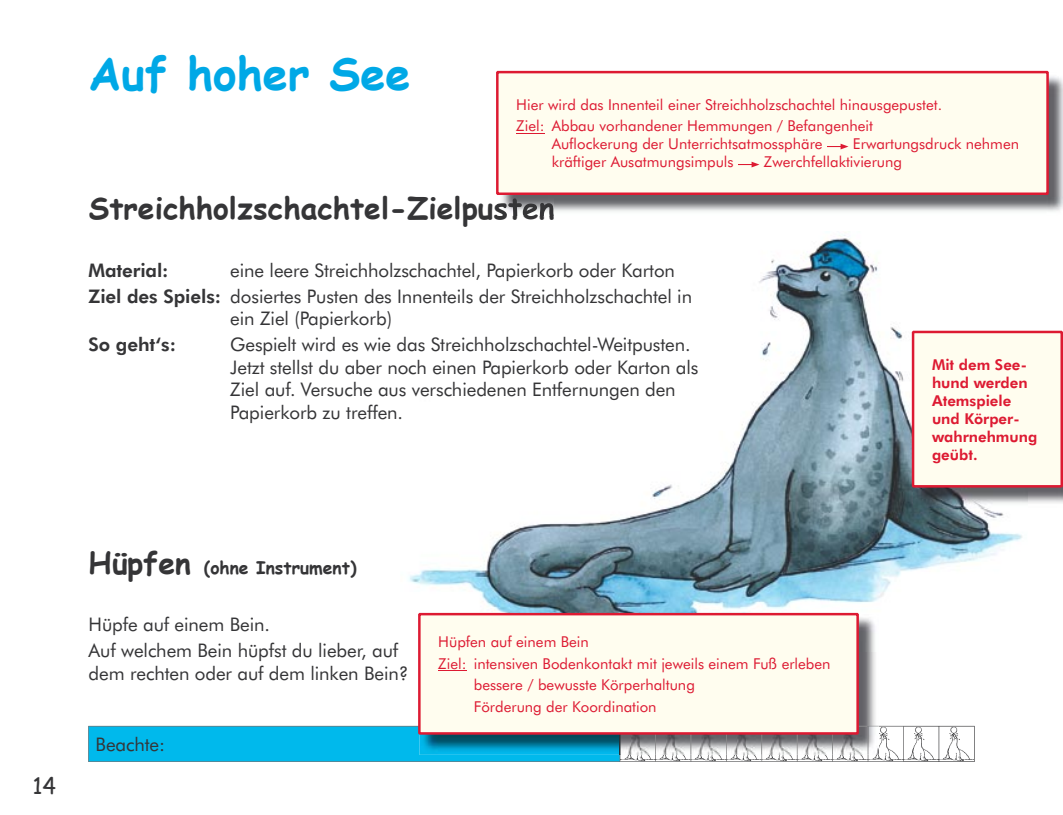
<style>
.page{position:relative;width:1063px;height:815px;background:#fff}
.page>*{position:absolute;margin:0;border:0;box-sizing:border-box;transform-origin:0 0}
.t1{font:700 45px "Comic Sans MS";color:#00a8e6}
.t2{font:700 30px "Comic Sans MS";color:#353537}
.t3{font:22.5px "Comic Sans MS";color:#353537}
.t4{font:18.75px/22.5px "Futura BT";letter-spacing:-.005em;color:#353537}
.t5{font:800 18.75px "Futura BT";letter-spacing:-.005em;color:#353537}
.t6{font:700 17.5px "Comic Sans MS";color:#353537}
.t7{font:15px/21.5px "Futura BT";color:#dd1a32}
.t8{font:800 15px/18px "Futura BT";color:#dd1a32}
.s1{font-weight:800}
.s2{font-size:30px}
</style>
<div class="page">
<img style="left:408px;top:235px;width:620px;height:378px">
<img style="left:554px;top:76px;width:509px;height:136px">
<img style="left:497px;top:195px;width:57px;height:20px">
<div style="left:496px;top:71px;width:553px;height:124px;background:#fffdef"></div>
<img style="left:913px;top:488px;width:150px;height:20px">
<svg style="left:912px;top:331px;width:151px;height:157px"></svg>
<img style="left:859px;top:617px;width:20px;height:109px">
<svg style="left:88px;top:726px;width:887px;height:36px;background:#3ab5d7"></svg>
<img style="left:656px;top:726px;width:223px;height:29px">
<div style="left:418px;top:613px;width:441px;height:122px;background:#fffdef"></div>
<h1 class="t1" style="left:89px;top:40px;width:324px">Auf hoher See</h1>
<p class="t7" style="left:516px;top:94px;width:427px">Hier wird das Innenteil einer Streichholzschachtel hinausgepustet.<br>Ziel: Abbau vorhandener Hemmungen / Befangenheit</p>
<p class="t7" style="left:552px;top:133px;width:272px">Auflockerung der Unterrichtsatmossphäre</p>
<p class="t7" style="left:853px;top:133px;width:168px">Erwartungsdruck nehmen</p>
<p class="t7" style="left:552px;top:151px;width:183px">kräftiger Ausatmungsimpuls</p>
<p class="t7" style="left:764px;top:151px;width:140px">Zwerchfellaktivierung</p>
<h2 class="t2" style="left:89px;top:186px;width:467px">Streichholzschachtel-Zielpusten</h2>
<p class="t5" style="left:89px;top:259px;width:81px">Material:</p>
<p class="t4" style="left:89px;top:257px;width:605px;line-height:26px;text-indent:142px">eine leere Streichholzschachtel, Papierkorb oder Karton<br><span class="s1">Ziel des Spiels:</span> dosiertes Pusten des Innenteils der Streichholzschachtel in</p>
<p class="t4" style="left:230px;top:307px;width:163px">ein Ziel (Papierkorb)</p>
<p class="t5" style="left:89px;top:333px;width:89px">So geht‘s:</p>
<p class="t4" style="left:230px;top:333px;width:470px">Gespielt wird es wie das Streichholzschachtel-Weitpusten.<br>Jetzt stellst du aber noch einen Papierkorb oder Karton als Ziel auf. Versuche aus verschiedenen Entfernungen den Papierkorb zu treffen.</p>
<p class="t8" style="left:932px;top:356px;width:107px">Mit dem See&shy;hund werden<br>Atemspiele und Körper&shy;wahrnehmung geübt.</p>
<p class="t3" style="left:32px;top:769px;width:25px">14</p>
<p class="t6" style="left:89px;top:554px;width:269px"><span class="s2">Hüpfen</span> (ohne Instrument)</p>
<p class="t4" style="left:89px;top:612px;width:311px;line-height:26px">Hüpfe auf einem Bein.<br>Auf welchem Bein hüpfst du lieber, auf</p>
<p class="t4" style="left:89px;top:662px;width:322px">dem rechten oder auf dem linken Bein?</p>
<p class="t4" style="left:96px;top:733px;width:71px">Beachte:</p>
<p class="t7" style="left:438px;top:631px;width:152px">Hüpfen auf einem Bein</p>
<p class="t7" style="left:438px;top:653px;width:394px">Ziel: intensiven Bodenkontakt mit jeweils einem Fuß erleben</p>
<p class="t7" style="left:474px;top:674px;width:223px">bessere / bewusste Körperhaltung</p>
<p class="t7" style="left:474px;top:696px;width:184px">Förderung der Koordination</p>
</div>
